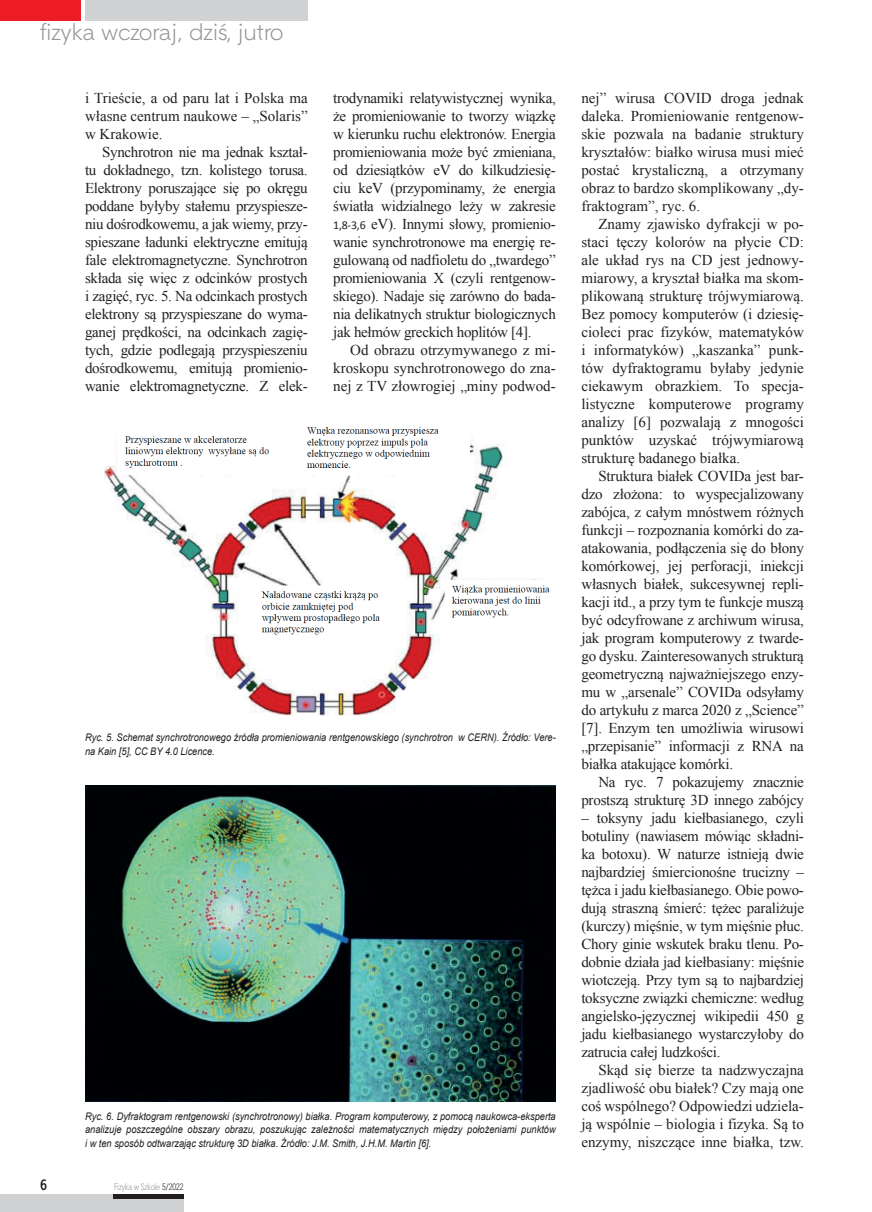
<style>
.page{position:relative;width:872px;height:1212px;background:#fff}
.page>*{position:absolute;margin:0;border:0;box-sizing:border-box;transform-origin:0 0}
.t1{font:22.5px "Straight EFN";color:#939598}
.t2{font:15px/18px "Times New Roman";letter-spacing:-.01em;color:#231f20;text-align:justify}
.t3{font:700 15px "Aerton Cnd EFN";color:#231f20}
.t4{font:italic 10.5px/13.5px "Arial";color:#231f20;scale:.88 1}
.t5{font:9px "Straight Cnd EFN";color:#939598}
.s1{font-family:"Calibri";font-size:12px}
.s2{color:#231f20}
</style>
<div class="page">
<div style="left:0;top:0;width:81px;height:21px;background:#ee1d23"></div>
<div style="left:85px;top:0;width:223px;height:21px;background:#d1d2d4"></div>
<div style="left:0;top:1194px;width:184px;height:18px;background:#d1d2d4"></div>
<hr style="left:113px;top:1194px;width:71px;height:4px;background:#231f20">
<img style="left:104px;top:426px;width:446px;height:290px">
<img style="left:85px;top:785px;width:471px;height:317px">
<h1 class="t1" style="left:40px;top:18px;width:245px">fizyka wczoraj, dziś, jutro</h1>
<p class="t2" style="left:85px;top:89px;width:224px">i Trieście, a od paru lat i Polska ma własne centrum naukowe – „Solaris” w Krakowie.</p>
<p class="t2" style="left:85px;top:143px;width:224px;text-indent:17px">Synchrotron nie ma jednak kształ&shy;tu dokładnego, tzn. kolistego torusa.<br>Elektrony poruszające się po okręgu poddane byłyby stałemu przyspiesze&shy;niu dośrodkowemu, a jak wiemy, przy&shy;spieszane ładunki elektryczne emitują fale elektromagnetyczne. Synchrotron składa się więc z odcinków prostych i zagięć, ryc. 5. Na odcinkach prostych elektrony są przyspieszane do wyma&shy;ganej prędkości, na odcinkach zagię&shy;tych, gdzie podlegają przyspieszeniu dośrodkowemu, emitują promienio&shy;wanie elektromagnetyczne. Z elek-</p>
<p class="t2" style="left:333px;top:89px;width:224px">trodynamiki relatywistycznej wynika, że promieniowanie to tworzy wiązkę w kierunku ruchu elektronów. Energia promieniowania może być zmieniana, od dziesiątków eV do kilkudziesię&shy;ciu keV (przypominamy, że energia światła widzialnego leży w zakresie <span class="s1">1,8-3,6</span> eV). Innymi słowy, promienio&shy;wanie synchrotronowe ma energię re&shy;gulowaną od nadfioletu do „twardego” promieniowania X (czyli rentgenow&shy;skiego). Nadaje się zarówno do bada&shy;nia delikatnych struktur biologicznych jak hełmów greckich hoplitów [4].</p>
<p class="t2" style="left:333px;top:341px;width:224px;text-indent:17px">Od obrazu otrzymywanego z mi&shy;kroskopu synchrotronowego do zna&shy;nej z TV złowrogiej „miny podwod-</p>
<p class="t4" style="left:85px;top:731px;width:536px">Ryc. 5. Schemat synchrotronowego źródła promieniowania rentgenowskiego (synchrotron w CERN). Źródło: Vere&shy;na Kain [5], CC BY 4.0 Licence.</p>
<p class="t4" style="left:85px;top:1109px;width:536px;text-align:justify">Ryc. 6. Dyfraktogram rentgenowski (synchrotronowy) białka. Program komputerowy, z pomocą naukowca-eksperta analizuje poszczególne obszary obrazu, poszukując zależności matematycznych między położeniami punktów i w ten sposób odtwarzając strukturę 3D białka. Źródło: J.M. Smith, J.H.M. Martin [6].</p>
<p class="t3" style="left:40px;top:1176px;width:8px">6</p>
<p class="t5" style="left:114px;top:1182px;width:71px">Fizyka w Szkole <span class="s2">5/2022</span></p>
<p class="t2" style="left:581px;top:89px;width:224px">nej” wirusa COVID droga jednak daleka. Promieniowanie rentgenow&shy;skie pozwala na badanie struktury kryształów: białko wirusa musi mieć postać krystaliczną, a otrzymany obraz to bardzo skomplikowany „dy&shy;fraktogram”, ryc. 6.</p>
<p class="t2" style="left:581px;top:215px;width:224px;text-indent:17px">Znamy zjawisko dyfrakcji w po&shy;staci tęczy kolorów na płycie CD: ale układ rys na CD jest jednowy&shy;miarowy, a kryształ białka ma skom&shy;plikowaną strukturę trójwymiarową.<br>Bez pomocy komputerów (i dziesię&shy;cioleci prac fizyków, matematyków i informatyków) „kaszanka” punk&shy;tów dyfraktogramu byłaby jedynie ciekawym obrazkiem. To specja&shy;listyczne komputerowe programy analizy [6] pozwalają z mnogości punktów uzyskać trójwymiarową strukturę badanego białka.</p>
<p class="t2" style="left:581px;top:467px;width:224px;text-indent:17px">Struktura białek COVIDa jest bar&shy;dzo złożona: to wyspecjalizowany zabójca, z całym mnóstwem różnych funkcji – rozpoznania komórki do za&shy;atakowania, podłączenia się do błony komórkowej, jej perforacji, iniekcji własnych białek, sukcesywnej repli&shy;kacji itd., a przy tym te funkcje muszą być odcyfrowane z archiwum wirusa, jak program komputerowy z twarde&shy;go dysku. Zainteresowanych strukturą geometryczną najważniejszego enzy&shy;mu w „arsenale” COVIDa odsyłamy do artykułu z marca 2020 z „Science” [7]. Enzym ten umożliwia wirusowi „przepisanie” informacji z RNA na białka atakujące komórki.</p>
<p class="t2" style="left:581px;top:773px;width:224px;text-align:right">Na ryc. 7 pokazujemy znacznie prostszą strukturę 3D innego zabójcy</p>
<p class="t2" style="left:581px;top:809px;width:224px">– toksyny jadu kiełbasianego, czyli botuliny (nawiasem mówiąc składni&shy;ka botoxu). W naturze istnieją dwie najbardziej śmiercionośne trucizny – tężca i jadu kiełbasianego. Obie powo&shy;dują straszną śmierć: tężec paraliżuje (kurczy) mięśnie, w tym mięśnie płuc.<br>Chory ginie wskutek braku tlenu. Po&shy;dobnie działa jad kiełbasiany: mięśnie wiotczeją. Przy tym są to najbardziej toksyczne związki chemiczne: według angielsko-języcznej wikipedii 450 g jadu kiełbasianego wystarczyłoby do zatrucia całej ludzkości.</p>
<p class="t2" style="left:581px;top:1061px;width:224px;text-indent:17px">Skąd się bierze ta nadzwyczajna zjadliwość obu białek? Czy mają one coś wspólnego? Odpowiedzi udziela&shy;ją wspólnie – biologia i fizyka. Są to enzymy, niszczące inne białka, tzw.</p>
</div>
